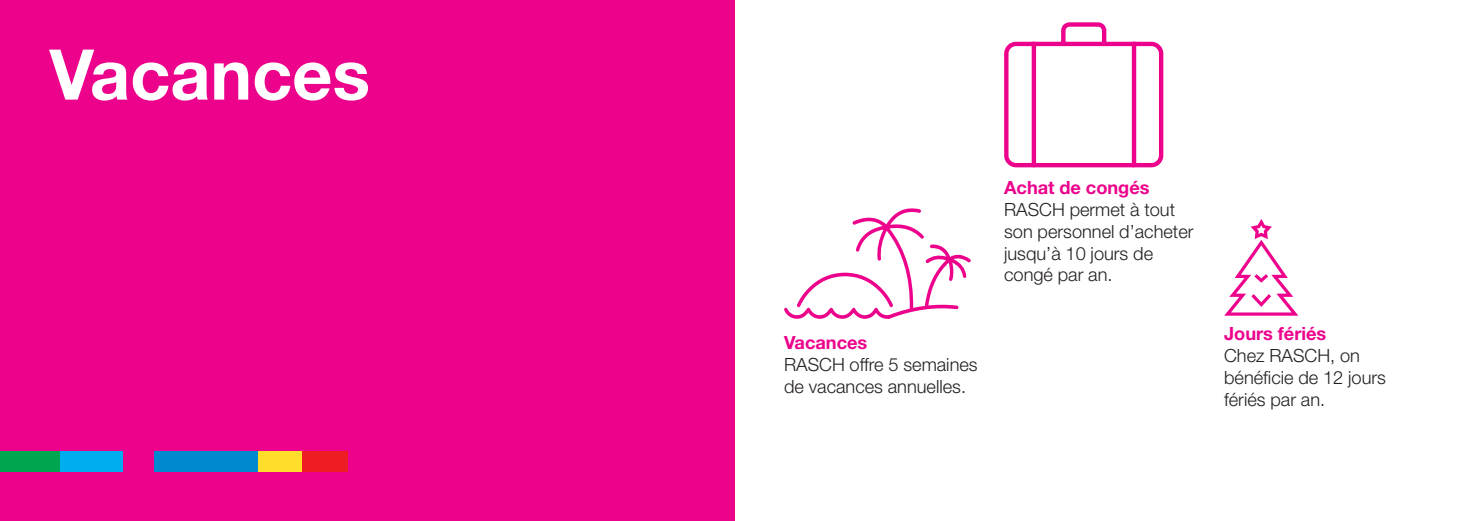
<style>
.page{position:relative;width:1469px;height:521px;background:#fff}
.page>*{position:absolute;margin:0;border:0;box-sizing:border-box;transform-origin:0 0}
.t1{font:700 70px "Helvetica Neue LT Std";color:#fff}
.t2{font:300 18.2px/21.9px "Helvetica Neue LT Std";color:#231f20}
.t3{font:700 18.2px "Helvetica Neue LT Std";color:#ed028c}
</style>
<div class="page">
<div style="left:0;top:0;width:734px;height:521px;background:#ed028c"></div>
<svg style="left:784px;top:208px;width:187px;height:111px"></svg>
<svg style="left:1004px;top:22px;width:160px;height:146px"></svg>
<div style="left:1131px;top:46px;width:5px;height:118px;background:#ed028c"></div>
<div style="left:0;top:451px;width:60px;height:20px;background:#00a54f"></div>
<div style="left:302px;top:451px;width:46px;height:20px;background:#ee1d23"></div>
<div style="left:258px;top:451px;width:44px;height:20px;background:#ffdd2b"></div>
<div style="left:60px;top:451px;width:62px;height:20px;background:#00aeef"></div>
<div style="left:154px;top:451px;width:104px;height:20px;background:#0089cf"></div>
<svg style="left:1224px;top:219px;width:74px;height:97px"></svg>
<h1 class="t1" style="left:50px;top:31px;width:322px">Vacances</h1>
<p class="t3" style="left:784px;top:331px;width:85px">Vacances</p>
<p class="t2" style="left:784px;top:353px;width:195px">RASCH offre 5 semaines de vacances annuelles.</p>
<p class="t3" style="left:1004px;top:176px;width:147px">Achat de congés</p>
<p class="t2" style="left:1004px;top:198px;width:191px">RASCH permet à tout son personnel d’acheter jusqu’à 10 jours de congé par an.</p>
<p class="t3" style="left:1224px;top:322px;width:104px">Jours fériés</p>
<p class="t2" style="left:1224px;top:344px;width:163px">Chez RASCH, on bénéficie de 12 jours fériés par an.</p>
</div>
